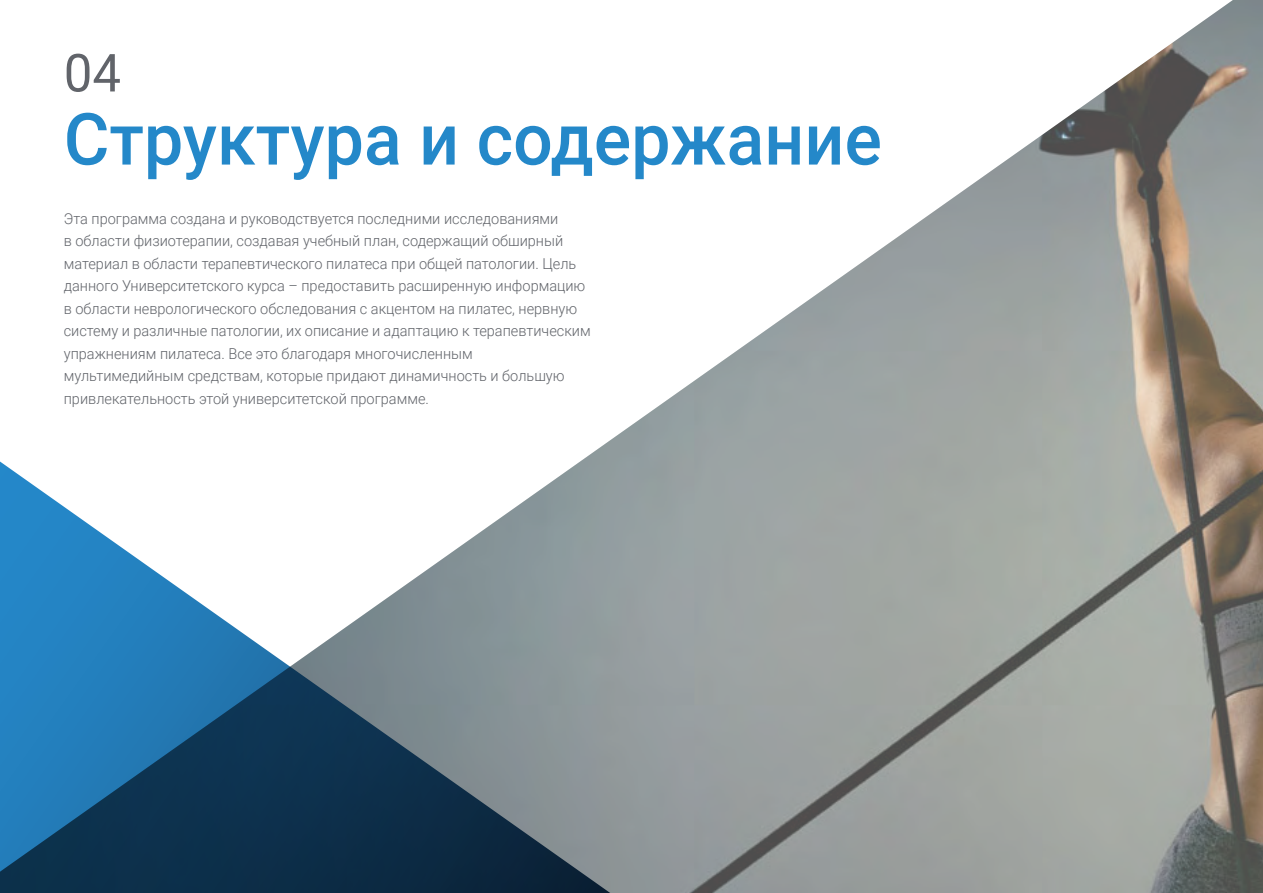
<style>
.page{position:relative;width:1263px;height:893px;background:#fff}
.page>*{position:absolute;margin:0;border:0;box-sizing:border-box;transform-origin:0 0}
.t1{font:500 72px "Roboto";color:#2488c9}
.t2{font:52.5px "Roboto";color:#61646a}
.t3{font:300 15px/22.5px "Roboto";color:#61646a}
</style>
<div class="page">
<img style="left:602px;top:0;width:661px;height:893px">
<svg style="left:0;top:446px;width:640px;height:447px"></svg>
<h2 class="t2" style="left:64px;top:36px;width:59px">04</h2>
<h1 class="t1" style="left:64px;top:89px;width:820px">Структура и содержание</h1>
<p class="t3" style="left:64px;top:207px;width:528px">Эта программа создана и руководствуется последними исследованиями<br>в области физиотерапии, создавая учебный план, содержащий обширный материал в области терапевтического пилатеса при общей патологии. Цель данного Университетского курса – предоставить расширенную информацию в области неврологического обследования с акцентом на пилатес, нервную систему и различные патологии, их описание и адаптацию к терапевтическим упражнениям пилатеса. Все это благодаря многочисленным мультимедийным средствам, которые придают динамичность и большую привлекательность этой университетской программе.</p>
</div>
